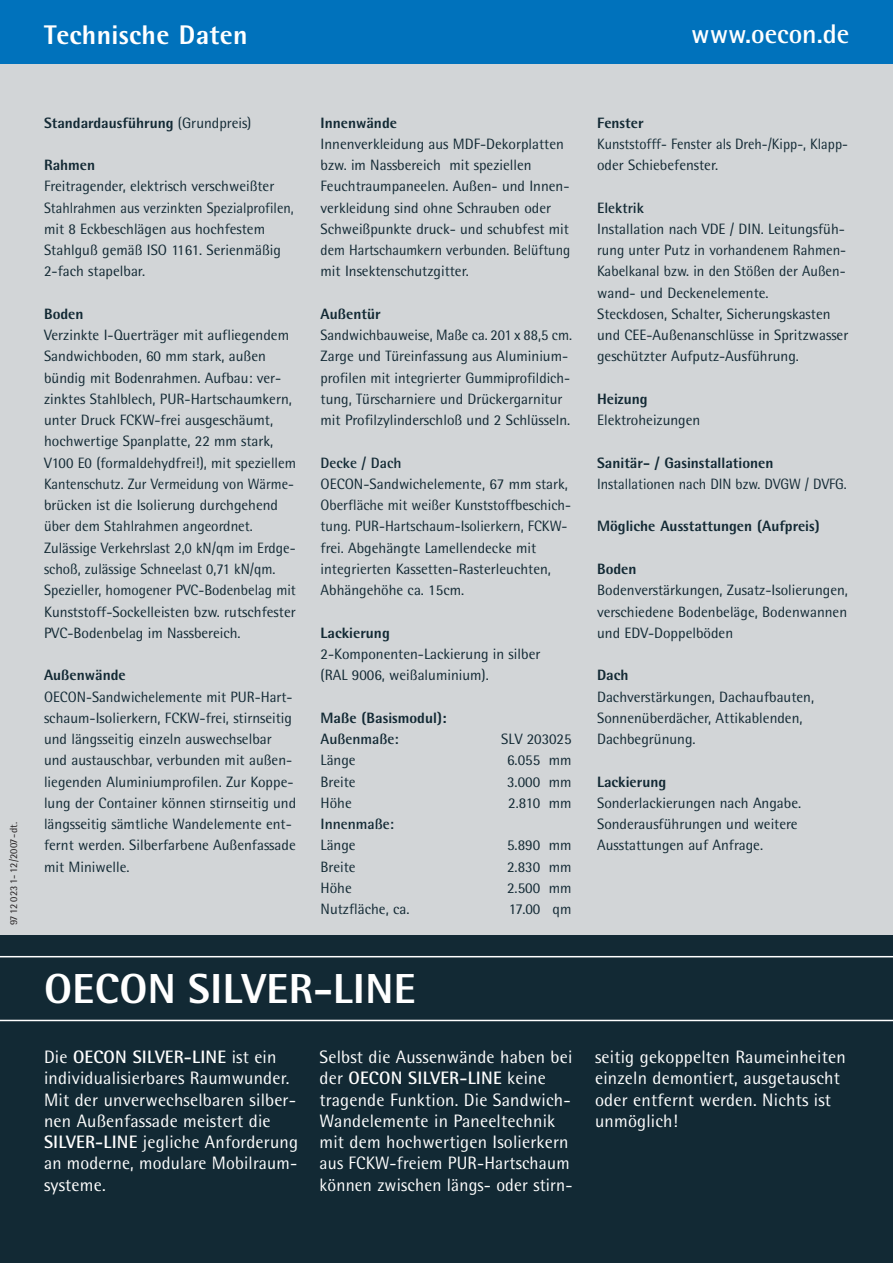
<style>
.page{position:relative;width:893px;height:1263px;background:#fff}
.page>*{position:absolute;margin:0;border:0;box-sizing:border-box;transform-origin:0 0}
.t1{font:800 42px "Rotis Semi Sans";letter-spacing:.01em;color:#fff}
.t2{font:800 27px "Rotis Semi Sans";letter-spacing:.01em;color:#fff}
.t3{font:700 27px "Rotis Semi Sans";color:#fff}
.t4{font:18px/21.3px "Rotis Semi Sans";letter-spacing:.01em;color:#fff}
.t5{font:15px/21.3px "Rotis Semi Sans";color:#122934}
.t6{font:800 15px "Rotis Semi Sans";color:#122934}
.t7{font:15px/21.3px "Rotis Semi Sans";color:#122934;scale:.95 1}
.t8{font:700 15px "Rotis Semi Sans";color:#122934}
.t9{font:10.5px "Rotis Semi Sans";letter-spacing:.01em;color:#231f20}
.s1{font-weight:400}
.s2{font-weight:700}
</style>
<div class="page">
<div style="left:0;top:0;width:892px;height:1263px;background:#d2d5d7"></div>
<div style="left:0;top:935px;width:892px;height:328px;background:#122934"></div>
<div style="left:0;top:0;width:892px;height:64px;background:#0072bc"></div>
<hr style="left:0;top:956px;width:892px;height:1px;background:#fff">
<hr style="left:0;top:1020px;width:892px;height:1px;background:#fff">
<h2 class="t2" style="left:44px;top:25px;width:205px">Technische Daten</h2>
<h2 class="t3" style="left:691px;top:24px;width:160px">www.oecon.de</h2>
<p class="t9" style="left:10px;top:925px;width:105px;rotate:-90deg">97 12 023 1-12/2007-dt.</p>
<p class="t6" style="left:44px;top:117px;width:209px">Standardausführung <span class="s1">(Grundpreis)</span></p>
<p class="t6" style="left:44px;top:160px;width:53px">Rahmen</p>
<p class="t5" style="left:44px;top:177px;width:251px">Freitragender, elektrisch verschweißter Stahlrahmen aus verzinkten Spezialprofilen, mit 8 Eckbeschlägen aus hochfestem Stahlguß gemäß ISO 1161. Serienmäßig 2-fach stapelbar.</p>
<p class="t6" style="left:44px;top:309px;width:41px">Boden</p>
<p class="t5" style="left:44px;top:326px;width:253px">Verzinkte I-Querträger mit aufliegendem Sandwichboden, 60 mm stark, außen bündig mit Bodenrahmen. Aufbau: ver&shy;zinktes Stahlblech, PUR-Hartschaumkern, unter Druck FCKW-frei ausgeschäumt, hochwertige Spanplatte, 22 mm stark, V100 E0 (formaldehydfrei!), mit speziellem Kantenschutz. Zur Vermeidung von Wärme&shy;brücken ist die Isolierung durchgehend über dem Stahlrahmen angeordnet.<br>Zulässige Verkehrslast 2,0 kN/qm im Erdge&shy;schoß, zulässige Schneelast 0,71 kN/qm.<br>Spezieller, homogener PVC-Bodenbelag mit Kunststoff-Sockelleisten bzw. rutschfester PVC-Bodenbelag im Nassbereich.</p>
<p class="t6" style="left:44px;top:670px;width:83px">Außenwände</p>
<p class="t5" style="left:44px;top:687px;width:254px">OECON-Sandwichelemente mit PUR-Hart&shy;schaum-Isolierkern, FCKW-frei, stirnseitig und längsseitig einzeln auswechselbar und austauschbar, verbunden mit außen&shy;liegenden Aluminiumprofilen. Zur Koppe&shy;lung der Container können stirnseitig und längsseitig sämtliche Wandelemente ent&shy;fernt werden. Silberfarbene Außenfassade mit Miniwelle.</p>
<p class="t6" style="left:320px;top:117px;width:78px">Innenwände</p>
<p class="t5" style="left:320px;top:135px;width:251px">Innenverkleidung aus MDF-Dekorplatten bzw. im Nassbereich mit speziellen Feuchtraumpaneelen. Außen- und Innen&shy;verkleidung sind ohne Schrauben oder Schweißpunkte druck- und schubfest mit dem Hartschaumkern verbunden. Belüftung mit Insektenschutzgitter.</p>
<p class="t6" style="left:320px;top:309px;width:62px">Außentür</p>
<p class="t5" style="left:320px;top:326px;width:253px">Sandwichbauweise, Maße ca. 201 x 88,5 cm.<br>Zarge und Türeinfassung aus Aluminium&shy;profilen mit integrierter Gummiprofildich&shy;tung, Türscharniere und Drückergarnitur mit Profilzylinderschloß und 2 Schlüsseln.</p>
<p class="t8" style="left:320px;top:457px;width:82px">Decke / Dach</p>
<p class="t5" style="left:320px;top:475px;width:252px">OECON-Sandwichelemente, 67 mm stark, Oberfläche mit weißer Kunststoffbeschich&shy;tung. PUR-Hartschaum-Isolierkern, FCKW&shy;frei. Abgehängte Lamellendecke mit integrierten Kassetten-Rasterleuchten, Abhängehöhe ca. 15cm.</p>
<p class="t6" style="left:320px;top:627px;width:71px">Lackierung</p>
<p class="t5" style="left:320px;top:645px;width:221px">2-Komponenten-Lackierung in silber (RAL 9006, weißaluminium).</p>
<p class="t6" style="left:320px;top:712px;width:127px">Maße (Basismodul):</p>
<p class="t8" style="left:320px;top:734px;width:80px">Außenmaße:</p>
<p class="t5" style="left:501px;top:730px;width:72px">SLV 203025</p>
<p class="t5" style="left:320px;top:751px;width:37px">Länge</p>
<p class="t5" style="left:507px;top:751px;width:66px">6.055 mm</p>
<p class="t5" style="left:320px;top:772px;width:37px">Breite</p>
<p class="t5" style="left:507px;top:772px;width:66px">3.000 mm</p>
<p class="t5" style="left:320px;top:794px;width:33px">Höhe</p>
<p class="t5" style="left:508px;top:794px;width:65px">2.810 mm</p>
<p class="t8" style="left:320px;top:819px;width:75px">Innenmaße:</p>
<p class="t5" style="left:320px;top:836px;width:37px">Länge</p>
<p class="t5" style="left:507px;top:836px;width:66px">5.890 mm</p>
<p class="t5" style="left:320px;top:857px;width:37px">Breite</p>
<p class="t5" style="left:507px;top:857px;width:66px">2.830 mm</p>
<p class="t5" style="left:320px;top:879px;width:33px">Höhe</p>
<p class="t5" style="left:507px;top:879px;width:66px">2.500 mm</p>
<p class="t5" style="left:320px;top:900px;width:90px">Nutzfläche, ca.</p>
<p class="t5" style="left:509px;top:900px;width:64px">17.00 qm</p>
<h1 class="t1" style="left:44px;top:974px;width:373px">OECON SILVER-LINE</h1>
<p class="t6" style="left:597px;top:117px;width:48px">Fenster</p>
<p class="t7" style="left:597px;top:135px;width:265px">Kunststofff- Fenster als Dreh-/Kipp-, Klapp&shy;oder Schiebefenster.</p>
<p class="t8" style="left:597px;top:202px;width:48px">Elektrik</p>
<p class="t5" style="left:597px;top:220px;width:253px">Installation nach VDE / DIN. Leitungsfüh&shy;rung unter Putz in vorhandenem Rahmen-Kabelkanal bzw. in den Stößen der Außen&shy;wand- und Deckenelemente.<br>Steckdosen, Schalter, Sicherungskasten und CEE-Außenanschlüsse in Spritzwasser geschützter Aufputz-Ausführung.</p>
<p class="t6" style="left:597px;top:394px;width:52px">Heizung</p>
<p class="t5" style="left:597px;top:411px;width:105px">Elektroheizungen</p>
<p class="t6" style="left:597px;top:457px;width:178px">Sanitär- / Gasinstallationen</p>
<p class="t7" style="left:597px;top:475px;width:264px">Installationen nach DIN bzw. DVGW / DVFG.</p>
<p class="t6" style="left:597px;top:521px;width:224px">Mögliche Ausstattungen (Aufpreis)</p>
<p class="t6" style="left:597px;top:564px;width:41px">Boden</p>
<p class="t5" style="left:597px;top:581px;width:252px;text-align:justify">Bodenverstärkungen, Zusatz-Isolierungen, verschiedene Bodenbeläge, Bodenwannen und EDV-Doppelböden</p>
<p class="t6" style="left:597px;top:670px;width:33px">Dach</p>
<p class="t5" style="left:597px;top:687px;width:218px">Dachverstärkungen, Dachaufbauten,<br>Sonnenüberdächer, Attikablenden,<br>Dachbegrünung.</p>
<p class="t6" style="left:597px;top:776px;width:71px">Lackierung</p>
<p class="t5" style="left:597px;top:794px;width:206px">Sonderlackierungen nach Angabe.<br>Sonderausführungen und weitere<br>Ausstattungen auf Anfrage.</p>
<p class="t4" style="left:44px;top:1048px;width:255px">Die <span class="s2">OECON SILVER-LINE</span> ist ein individualisierbares Raumwunder.<br>Mit der unverwechselbaren silber&shy;nen Außenfassade meistert die<br><span class="s2">SILVER-LINE</span> jegliche Anforderung an moderne, modulare Mobilraum&shy;systeme.</p>
<p class="t4" style="left:319px;top:1048px;width:254px">Selbst die Aussenwände haben bei der <span class="s2">OECON SILVER-LINE</span> keine tragende Funktion. Die Sandwich-<br>Wandelemente in Paneeltechnik mit dem hochwertigen Isolierkern aus FCKW-freiem PUR-Hartschaum können zwischen längs- oder stirn-</p>
<p class="t4" style="left:595px;top:1048px;width:252px">seitig gekoppelten Raumeinheiten einzeln demontiert, ausgetauscht oder entfernt werden. Nichts ist unmöglich!</p>
</div>
